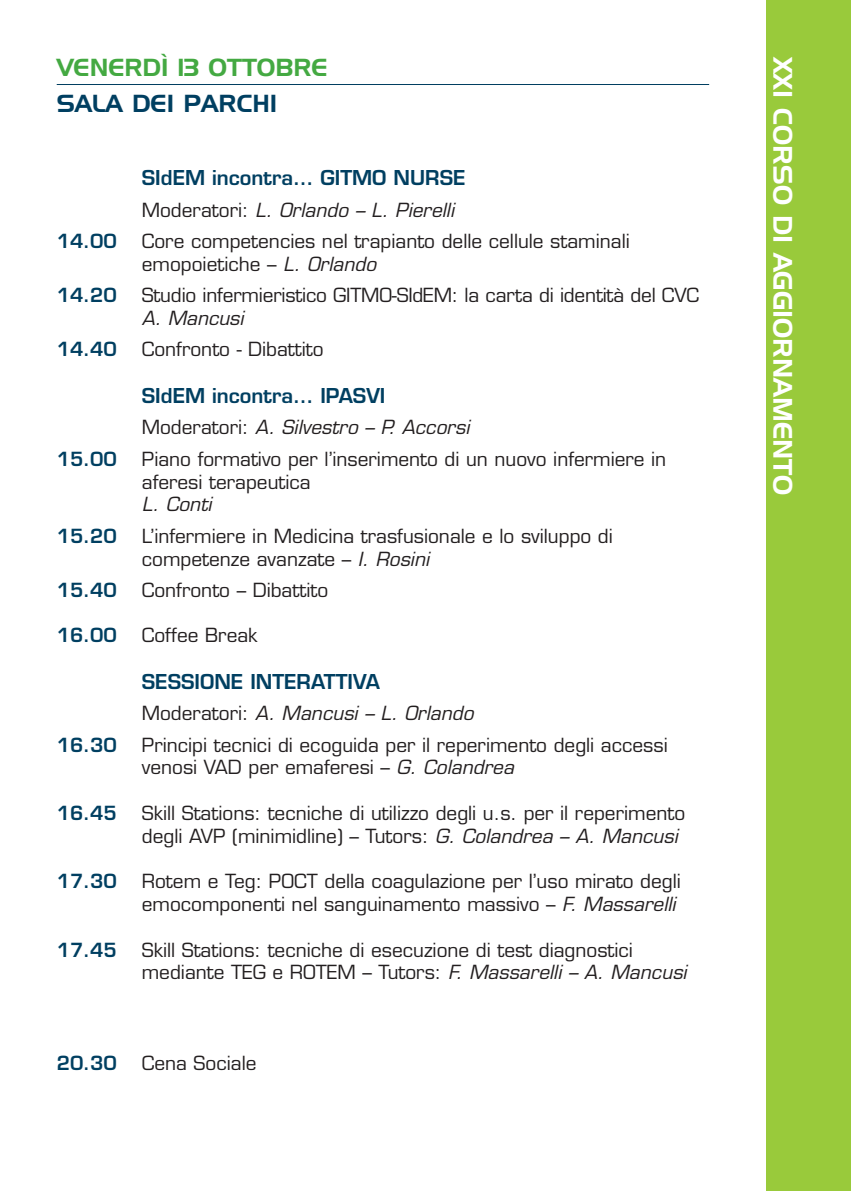
<style>
.page{position:relative;width:851px;height:1191px;background:#fff}
.page>*{position:absolute;margin:0;border:0;box-sizing:border-box;transform-origin:0 0}
.t1{font:26px "SS Handel Gothic";color:#fff}
.t2{font:24px "SS Handel Gothic";color:#44a942}
.t3{font:24px "SS Handel Gothic";color:#003f61}
.t4{font:600 20px "Eurostile";color:#003f61}
.t5{font:19px/22.8px "Eurostile";color:#231f20}
.t6{font:italic 19px "Eurostile";letter-spacing:.005em;color:#231f20}
.t7{font:600 19px "Eurostile";color:#003f61}
.s1{font-style:normal}
.s2{font-style:italic}
</style>
<div class="page">
<div style="left:765px;top:0;width:85px;height:1191px;background:#99ca3b"></div>
<hr style="left:57px;top:84px;width:652px;height:1px;background:#003f61">
<p class="t2" style="left:57px;top:59px;width:272px">VENERDÌ 13 OTTOBRE</p>
<p class="t3" style="left:57px;top:95px;width:222px">SALA DEI PARCHI</p>
<p class="t4" style="left:142px;top:170px;width:325px">SIdEM incontra… GITMO NURSE</p>
<p class="t6" style="left:142px;top:203px;width:314px"><span class="s1">Moderatori:</span> L. Orlando – L. Pierelli</p>
<p class="t7" style="left:57px;top:234px;width:62px">14.00</p>
<p class="t5" style="left:142px;top:232px;width:489px">Core competencies nel trapianto delle cellule staminali emopoietiche – <span class="s2">L. Orlando</span></p>
<p class="t7" style="left:57px;top:288px;width:62px">14.20</p>
<p class="t5" style="left:142px;top:286px;width:558px">Studio infermieristico GITMO-SIdEM: la carta di identità del CVC</p>
<p class="t6" style="left:142px;top:311px;width:103px">A. Mancusi</p>
<p class="t7" style="left:57px;top:342px;width:62px">14.40</p>
<p class="t5" style="left:142px;top:340px;width:183px">Confronto - Dibattito</p>
<p class="t4" style="left:142px;top:388px;width:245px">SIdEM incontra… IPASVI</p>
<p class="t6" style="left:142px;top:420px;width:329px"><span class="s1">Moderatori:</span> A. Silvestro – P. Accorsi</p>
<p class="t7" style="left:57px;top:451px;width:62px">15.00</p>
<p class="t5" style="left:142px;top:449px;width:526px">Piano formativo per l’inserimento di un nuovo infermiere in aferesi terapeutica</p>
<p class="t6" style="left:142px;top:497px;width:71px">L. Conti</p>
<p class="t7" style="left:57px;top:528px;width:62px">15.20</p>
<p class="t5" style="left:142px;top:526px;width:472px">L’infermiere in Medicina trasfusionale e lo sviluppo di competenze avanzate – <span class="s2">I. Rosini</span></p>
<p class="t7" style="left:57px;top:582px;width:62px">15.40</p>
<p class="t5" style="left:142px;top:580px;width:188px">Confronto – Dibattito</p>
<p class="t7" style="left:57px;top:628px;width:62px">16.00</p>
<p class="t5" style="left:142px;top:626px;width:117px">Coffee Break</p>
<p class="t4" style="left:142px;top:673px;width:240px">SESSIONE INTERATTIVA</p>
<p class="t6" style="left:142px;top:706px;width:333px"><span class="s1">Moderatori:</span> A. Mancusi – L. Orlando</p>
<p class="t7" style="left:57px;top:737px;width:62px">16.30</p>
<p class="t5" style="left:142px;top:735px;width:527px">Principi tecnici di ecoguida per il reperimento degli accessi venosi VAD per emaferesi – <span class="s2">G. Colandrea</span></p>
<p class="t7" style="left:57px;top:805px;width:62px">16.45</p>
<p class="t5" style="left:142px;top:803px;width:545px">Skill Stations: tecniche di utilizzo degli u.s. per il reperimento degli AVP (minimidline) – Tutors: <span class="s2">G. Colandrea – A. Mancusi</span></p>
<p class="t7" style="left:57px;top:874px;width:62px">17.30</p>
<p class="t5" style="left:142px;top:872px;width:540px">Rotem e Teg: POCT della coagulazione per l’uso mirato degli emocomponenti nel sanguinamento massivo – <span class="s2">F. Massarelli</span></p>
<p class="t7" style="left:57px;top:942px;width:62px">17.45</p>
<p class="t5" style="left:142px;top:940px;width:546px">Skill Stations: tecniche di esecuzione di test diagnostici mediante TEG e ROTEM – Tutors: <span class="s2">F. Massarelli – A. Mancusi</span></p>
<p class="t7" style="left:57px;top:1056px;width:62px">20.30</p>
<p class="t5" style="left:142px;top:1054px;width:116px">Cena Sociale</p>
<h1 class="t1" style="left:792px;top:57px;width:440px;rotate:90deg">XXI CORSO DI AGGIORNAMENTO</h1>
</div>
